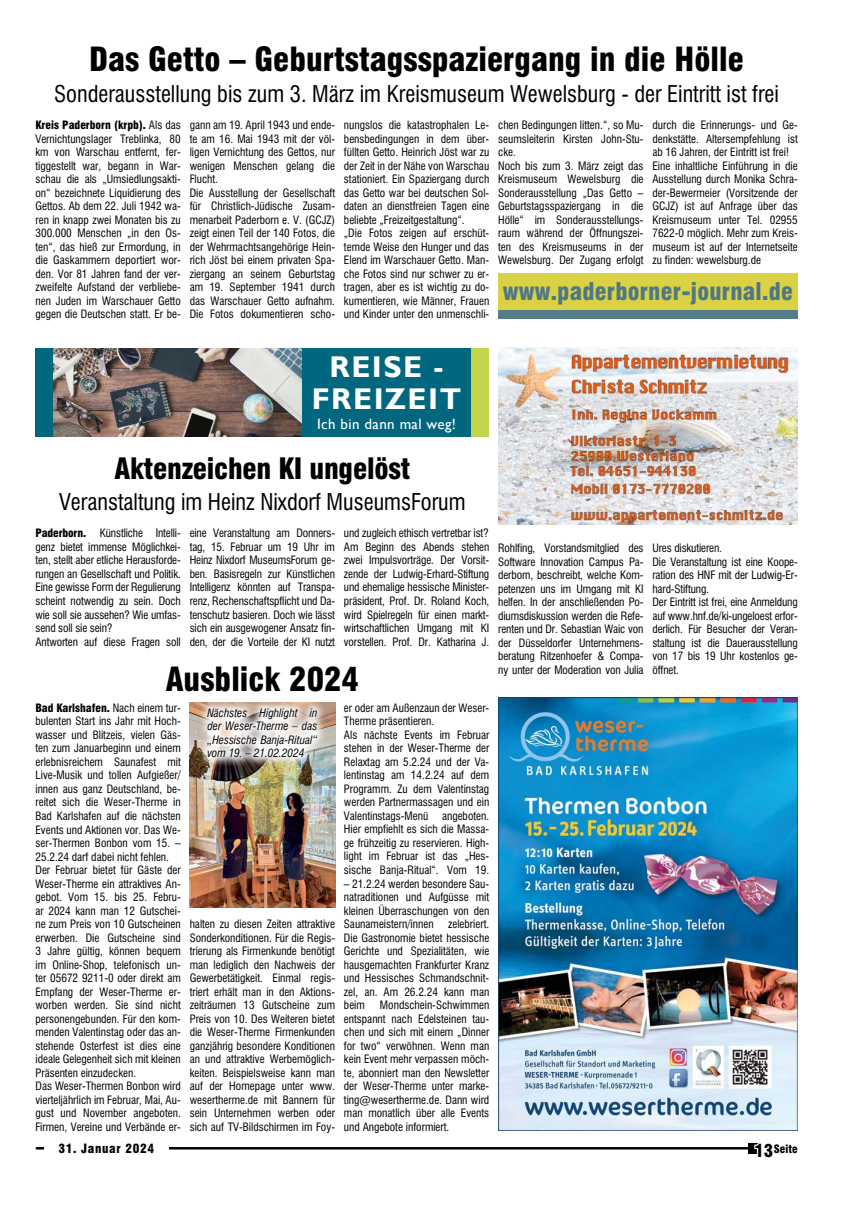
<style>
.page{position:relative;width:851px;height:1205px;background:#fff}
.page>*{position:absolute;margin:0;border:0;box-sizing:border-box;transform-origin:0 0}
.t1{font:900 condensed 32.5px "Swiss 721 BT";color:#000}
.t2{font:700 30px/32.5px "Gill Sans";letter-spacing:.05em;color:#fff;text-align:center}
.t3{font:900 condensed 28.75px "Swiss 721 BT";letter-spacing:-.01em;color:#000}
.t4{font:900 condensed 23.75px "Swiss 721 BT";letter-spacing:.01em;color:#4f7785}
.t5{font:22.5px "Swis 721 BT Condensed 2";color:#000}
.t6{font:15px "Gill Sans";letter-spacing:.025em;color:#fff}
.t7{font:900 condensed 12.5px "Swiss 721 BT";letter-spacing:.05em;color:#000}
.t8{font:11.25px/13.5px "Swis 721 BT Condensed 2";color:#000;text-align:justify}
.t9{font:11.25px/13.5px "Swis 721 BT Condensed 3";color:#000;text-align:justify}
.t10{font:900 condensed 11.25px "Swiss 721 BT";color:#000}
.s1{font-family:"Swis 721 BT Condensed 2";font-weight:400;font-stretch:normal}
.s2{font-family:"Swiss 721 BT";font-weight:900;font-stretch:condensed}
.s3{font-size:17.5px;color:#fff}
</style>
<div class="page">
<hr style="left:37px;top:1147px;width:716px;height:2px;background:#000">
<div style="left:748px;top:1143px;width:10px;height:10px;background:#000"></div>
<div style="left:44px;top:1136px;width:124px;height:24px;background:#fff"></div>
<img style="left:498px;top:697px;width:299px;height:433px">
<img style="left:498px;top:347px;width:299px;height:178px">
<img style="left:190px;top:703px;width:145px;height:205px">
<img style="left:198px;top:702px;width:129px;height:65px">
<div style="left:35px;top:348px;width:454px;height:89px;background:#00677e"></div>
<div style="left:471px;top:348px;width:18px;height:89px;background:#c2d44a"></div>
<img style="left:53px;top:348px;width:248px;height:89px">
<div style="left:498px;top:273px;width:299px;height:40px;background:#dad145"></div>
<div style="left:498px;top:310px;width:299px;height:9px;background:#547c8b"></div>
<h1 class="t1" style="left:89px;top:40px;width:656px">Das Getto – Geburtstagsspaziergang in die Hölle</h1>
<h3 class="t5" style="left:54px;top:80px;width:726px">Sonderausstellung bis zum 3. März im Kreismuseum Wewelsburg - der Eintritt ist frei</h3>
<p class="t10" style="left:35px;top:118px;width:147px">Kreis Paderborn (krpb). <span class="s1">Als das</span></p>
<p class="t8" style="left:35px;top:132px;width:147px">Vernichtungslager Treblinka, 80 km von Warschau entfernt, fer&shy;tiggestellt war, begann in War&shy;schau die als „Umsiedlungsakti&shy;on“ bezeichnete Liquidierung des Gettos. Ab dem 22. Juli 1942 wa&shy;ren in knapp zwei Monaten bis zu 300.000 Menschen „in den Os&shy;ten“, das hieß zur Ermordung, in die Gaskammern deportiert wor&shy;den. Vor 81 Jahren fand der ver&shy;zweifelte Aufstand der verbliebe&shy;nen Juden im Warschauer Getto gegen die Deutschen statt. Er be-</p>
<p class="t8" style="left:190px;top:118px;width:147px;text-align:left">gann am 19. April 1943 und ende&shy;te am 16. Mai 1943 mit der völ&shy;ligen Vernichtung des Gettos, nur wenigen Menschen gelang die<br>Flucht.<br>Die Ausstellung der Gesellschaft für Christlich-Jüdische Zusam&shy;menarbeit Paderborn e. V. (GCJZ) zeigt einen Teil der 140 Fotos, die der Wehrmachtsangehörige Hein&shy;rich Jöst bei einem privaten Spa&shy;ziergang an seinem Geburtstag am 19. September 1941 durch das Warschauer Getto aufnahm.<br>Die Fotos dokumentieren scho-</p>
<p class="t8" style="left:344px;top:118px;width:147px;text-align:left">nungslos die katastrophalen Le&shy;bensbedingungen in dem über&shy;füllten Getto. Heinrich Jöst war zu der Zeit in der Nähe von Warschau stationiert. Ein Spaziergang durch das Getto war bei deutschen Sol&shy;daten an dienstfreien Tagen eine beliebte „Freizeitgestaltung“.<br>„Die Fotos zeigen auf erschüt&shy;ternde Weise den Hunger und das<br>Elend im Warschauer Getto. Man&shy;che Fotos sind nur schwer zu er&shy;tragen, aber es ist wichtig zu do&shy;kumentieren, wie Männer, Frauen und Kinder unter den unmenschli-</p>
<p class="t8" style="left:498px;top:118px;width:147px;text-align:left">chen Bedingungen litten.“, so Mu&shy;seumsleiterin Kirsten John-Stu&shy;cke.<br>Noch bis zum 3. März zeigt das<br>Kreismuseum Wewelsburg die<br>Sonderausstellung „Das Getto –<br>Geburtstagsspaziergang in die<br>Hölle“ im Sonderausstellungs&shy;raum während der Öffnungszei&shy;ten des Kreismuseums in der<br>Wewelsburg. Der Zugang erfolgt</p>
<p class="t8" style="left:652px;top:118px;width:147px;text-align:left">durch die Erinnerungs- und Ge&shy;denkstätte. Altersempfehlung ist ab 16 Jahren, der Eintritt ist frei!<br>Eine inhaltliche Einführung in die<br>Ausstellung durch Monika Schra&shy;der-Bewermeier (Vorsitzende der<br>GCJZ) ist auf Anfrage über das<br>Kreismuseum unter Tel. 02955<br>7622-0 möglich. Mehr zum Kreis&shy;museum ist auf der Internetseite zu finden: wewelsburg.de</p>
<h3 class="t4" style="left:503px;top:277px;width:291px">www.paderborner-journal.de</h3>
<h2 class="t2" style="left:311px;top:351px;width:151px">REISE -<br>FREIZEIT</h2>
<h3 class="t6" style="left:317px;top:415px;width:140px">Ich bin dann mal weg!</h3>
<h3 class="t3" style="left:114px;top:451px;width:297px">Aktenzeichen KI ungelöst</h3>
<h3 class="t5" style="left:59px;top:488px;width:408px">Veranstaltung im Heinz Nixdorf MuseumsForum</h3>
<p class="t8" style="left:35px;top:527px;width:147px;text-align:left"><span class="s2">Paderborn.</span> Künstliche Intelli&shy;genz bietet immense Möglichkei&shy;ten, stellt aber etliche Herausforde&shy;rungen an Gesellschaft und Politik.<br>Eine gewisse Form der Regulierung scheint notwendig zu sein. Doch wie soll sie aussehen? Wie umfas&shy;send soll sie sein?<br>Antworten auf diese Fragen soll</p>
<p class="t8" style="left:190px;top:527px;width:147px">eine Veranstaltung am Donners&shy;tag, 15. Februar um 19 Uhr im Heinz Nixdorf MuseumsForum ge&shy;ben. Basisregeln zur Künstlichen Intelligenz könnten auf Transpa&shy;renz, Rechenschaftspflicht und Da&shy;tenschutz basieren. Doch wie lässt sich ein ausgewogener Ansatz fin&shy;den, der die Vorteile der KI nutzt</p>
<p class="t8" style="left:344px;top:527px;width:147px">und zugleich ethisch vertretbar ist?<br>Am Beginn des Abends stehen zwei Impulsvorträge. Der Vorsit&shy;zende der Ludwig-Erhard-Stiftung und ehemalige hessische Minister&shy;präsident, Prof. Dr. Roland Koch, wird Spielregeln für einen markt&shy;wirtschaftlichen Umgang mit KI vorstellen. Prof. Dr. Katharina J.</p>
<h1 class="t1" style="left:166px;top:659px;width:195px">Ausblick 2024</h1>
<p class="t10" style="left:35px;top:701px;width:147px">Bad Karlshafen. <span class="s1">Nach einem tur-</span></p>
<p class="t8" style="left:35px;top:714px;width:147px;text-align:left">bulenten Start ins Jahr mit Hoch&shy;wasser und Blitzeis, vielen Gäs&shy;ten zum Januarbeginn und einem erlebnisreichem Saunafest mit<br>Live-Musik und tollen Aufgießer/ innen aus ganz Deutschland, be&shy;reitet sich die Weser-Therme in<br>Bad Karlshafen auf die nächsten<br>Events und Aktionen vor. Das We&shy;ser-Thermen Bonbon vom 15. –<br>25.2.24 darf dabei nicht fehlen.<br>Der Februar bietet für Gäste der<br>Weser-Therme ein attraktives An&shy;gebot. Vom 15. bis 25. Febru&shy;ar 2024 kann man 12 Gutschei&shy;ne zum Preis von 10 Gutscheinen erwerben. Die Gutscheine sind<br>3 Jahre gültig, können bequem im Online-Shop, telefonisch un&shy;ter 05672 9211-0 oder direkt am<br>Empfang der Weser-Therme er&shy;worben werden. Sie sind nicht personengebunden. Für den kom&shy;menden Valentinstag oder das an&shy;stehende Osterfest ist dies eine ideale Gelegenheit sich mit kleinen<br>Präsenten einzudecken.<br>Das Weser-Thermen Bonbon wird vierteljährlich im Februar, Mai, Au&shy;gust und November angeboten.<br>Firmen, Vereine und Verbände er-</p>
<p class="t8" style="left:344px;top:701px;width:147px;text-align:left">er oder am Außenzaun der Weser-<br>Therme präsentieren.<br>Als nächste Events im Februar stehen in der Weser-Therme der<br>Relaxtag am 5.2.24 und der Va&shy;lentinstag am 14.2.24 auf dem<br>Programm. Zu dem Valentinstag werden Partnermassagen und ein<br>Valentinstags-Menü angeboten.<br>Hier empfiehlt es sich die Massa&shy;ge frühzeitig zu reservieren. High&shy;light im Februar ist das „Hes&shy;sische Banja-Ritual“. Vom 19.</p>
<p class="t8" style="left:344px;top:876px;width:147px">– 21.2.24 werden besondere Sau&shy;natraditionen und Aufgüsse mit kleinen Überraschungen von den Saunameistern/innen</p>
<p class="t9" style="left:207px;top:706px;width:111px">Nächstes Highlight in der Weser-Therme – das „Hessische Banja-Ritual“ vom 19. – 21.02.2024</p>
<p class="t8" style="left:344px;top:917px;width:147px;text-indent:104px">zelebriert.<br>Die Gastronomie bietet hessische Gerichte und Spezialitäten, wie hausgemachten Frankfurter Kranz und Hessisches Schmandschnit&shy;zel, an. Am 26.2.24 kann man beim</p>
<p class="t8" style="left:190px;top:917px;width:147px">halten zu diesen Zeiten attraktive Sonderkonditionen. Für die Regis&shy;trierung als Firmenkunde benötigt man lediglich den Nachweis der Gewerbetätigkeit. Einmal regis&shy;triert erhält man in den Aktions&shy;zeiträumen 13 Gutscheine zum Preis von 10. Des Weiteren bietet die Weser-Therme Firmenkunden ganzjährig besondere Konditionen an und attraktive Werbemöglich&shy;keiten. Beispielsweise kann man auf der Homepage unter www. wesertherme.de mit Bannern für sein Unternehmen werben oder sich auf TV-Bildschirmen im Foy-</p>
<p class="t8" style="left:344px;top:998px;width:147px;text-indent:36px">Mondschein-Schwimmen entspannt nach Edelsteinen tau&shy;chen und sich mit einem „Dinner for two“ verwöhnen. Wenn man kein Event mehr verpassen möch&shy;te, abonniert man den Newsletter der Weser-Therme unter marke&shy;ting@wesertherme.de. Dann wird man monatlich über alle Events und Angebote informiert.</p>
<p class="t8" style="left:498px;top:541px;width:147px">Rohlfing, Vorstandsmitglied des Software Innovation Campus Pa&shy;derborn, beschreibt, welche Kom&shy;petenzen uns im Umgang mit KI helfen. In der anschließenden Po&shy;diumsdiskussion werden die Refe&shy;renten und Dr. Sebastian Waic von der Düsseldorfer Unternehmens&shy;beratung Ritzenhoefer &amp; Compa&shy;ny unter der Moderation von Julia</p>
<p class="t8" style="left:652px;top:541px;width:147px;text-align:left">Ures diskutieren.<br>Die Veranstaltung ist eine Koope&shy;ration des HNF mit der Ludwig-Er&shy;hard-Stiftung.<br>Der Eintritt ist frei, eine Anmeldung auf www.hnf.de/ki-ungeloest erfor&shy;derlich. Für Besucher der Veran&shy;staltung ist die Dauerausstellung von 17 bis 19 Uhr kostenlos ge&shy;öffnet.</p>
<p class="t7" style="left:59px;top:1141px;width:97px">31. Januar 2024</p>
<p class="t10" style="left:754px;top:1142px;width:45px"><span class="s3">13</span>Seite</p>
</div>
